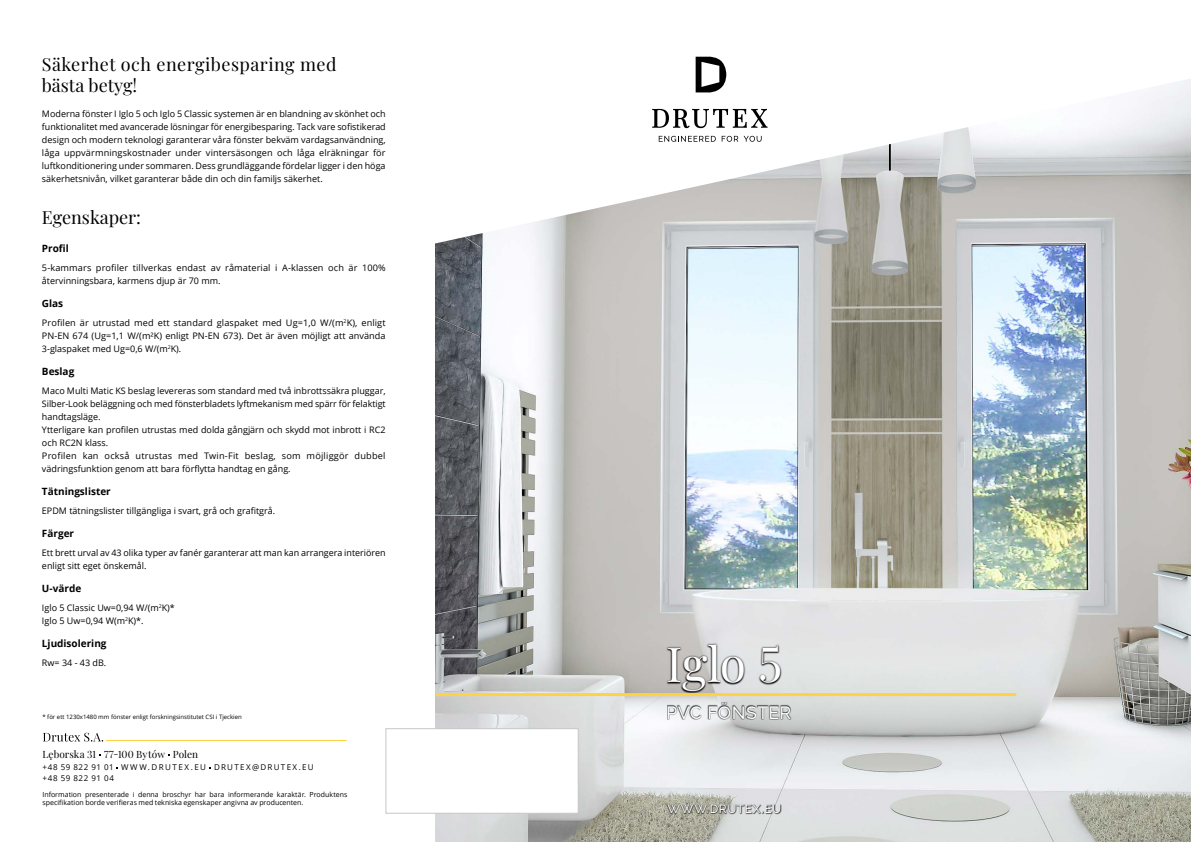
<style>
.page{position:relative;width:1191px;height:842px;background:#fff}
.page>*{position:absolute;margin:0;border:0;box-sizing:border-box;transform-origin:0 0}
.t1{font:48px "Playfair Display";color:#fff}
.t2{font:18px/21.6px "Playfair Display";letter-spacing:.025em;color:#000}
.t3{font:18px "Playfair Display";color:#000}
.t4{font:500 18px "Raleway";letter-spacing:.01em;color:#fff}
.t5{font:500 12px "Raleway";letter-spacing:.045em;color:#fff}
.t6{font:700 10px "Open Sans";color:#000}
.t7{font:10px "Playfair Display";letter-spacing:.005em;color:#000}
.t8{font:9px/13px "Open Sans";color:#000}
.t9{font:8px/11px "Open Sans";letter-spacing:.155em;color:#000}
.t10{font:7px/8.4px "Open Sans";color:#000}
.t11{font:6px "Open Sans";color:#000}
</style>
<div class="page">
<img style="left:436px;top:248px;width:755px;height:594px">
<div style="left:667px;top:702px;width:125px;height:18px;background:#000;opacity:.76"></div>
<div style="left:667px;top:702px;width:124px;height:17px;background:#000;opacity:.24"></div>
<div style="left:666px;top:642px;width:116px;height:52px;background:#000;opacity:.76"></div>
<svg style="left:43px;top:733px;width:60px;height:8px"></svg>
<hr style="left:106px;top:740px;width:241px;height:1px;background:#ffd244">
<div style="left:666px;top:804px;width:115px;height:10px;background:#000;opacity:.74"></div>
<svg style="left:435px;top:56px;width:756px;height:192px"></svg>
<div style="left:386px;top:728px;width:192px;height:85px;background:#fff;border:1px solid #c6c6c6"></div>
<hr style="left:436px;top:693px;width:580px;height:3px;background:#ffd244">
<svg style="left:695px;top:57px;width:31px;height:35px"></svg>
<svg style="left:652px;top:109px;width:115px;height:19px"></svg>
<svg style="left:658px;top:136px;width:57px;height:6px"></svg>
<svg style="left:721px;top:136px;width:40px;height:6px"></svg>
<h2 class="t2" style="left:42px;top:51px;width:296px">Säkerhet och energibesparing med bästa betyg!</h2>
<p class="t8" style="left:42px;top:107px;width:345px;text-align:justify">Moderna fönster I Iglo 5 och Iglo 5 Classic systemen är en blandning av skönhet och funktionalitet med avancerade lösningar för energibesparing. Tack vare sofistikerad design och modern teknologi garanterar våra fönster bekväm vardagsanvändning, låga uppvärmningskostnader under vintersäsongen och låga elräkningar för luftkonditionering under sommaren. Dess grundläggande fördelar ligger i den höga säkerhetsnivån, vilket garanterar både din och din familjs säkerhet.</p>
<h2 class="t3" style="left:42px;top:203px;width:101px">Egenskaper:</h2>
<p class="t6" style="left:42px;top:241px;width:28px">Profil</p>
<p class="t8" style="left:42px;top:261px;width:345px">5-kammars profiler tillverkas endast av råmaterial i A-klassen och är 100% återvinningsbara, karmens djup är 70 mm.</p>
<p class="t6" style="left:42px;top:296px;width:23px">Glas</p>
<p class="t8" style="left:42px;top:316px;width:345px;text-align:justify">Profilen är utrustad med ett standard glaspaket med Ug=1,0 W/(m<sup>2</sup>K), enligt PN-EN 674 (Ug=1,1 W/(m²K) enligt PN-EN 673). Det är även möjligt att använda 3-glaspaket med Ug=0,6 W/(m<sup>2</sup>K).</p>
<p class="t6" style="left:42px;top:364px;width:34px">Beslag</p>
<p class="t8" style="left:42px;top:384px;width:345px">Maco Multi Matic KS beslag levereras som standard med två inbrottssäkra pluggar, Silber-Look beläggning och med fönsterbladets lyftmekanism med spärr för felaktigt handtagsläge.<br>Ytterligare kan profilen utrustas med dolda gångjärn och skydd mot inbrott i RC2 och RC2N klass.<br>Profilen kan också utrustas med Twin-Fit beslag, som möjliggör dubbel vädringsfunktion genom att bara förflytta handtag en gång.</p>
<p class="t6" style="left:42px;top:484px;width:70px">Tätningslister</p>
<p class="t8" style="left:42px;top:504px;width:235px">EPDM tätningslister tillgängliga i svart, grå och grafitgrå.</p>
<p class="t6" style="left:42px;top:526px;width:34px">Färger</p>
<p class="t8" style="left:42px;top:546px;width:345px">Ett brett urval av 43 olika typer av fanér garanterar att man kan arrangera interiören enligt sitt eget önskemål.</p>
<p class="t6" style="left:42px;top:581px;width:41px">U-värde</p>
<p class="t8" style="left:42px;top:601px;width:134px">Iglo 5 Classic Uw=0,94 W/(m<sup>2</sup>K)*<br>Iglo 5 Uw=0,94 W(m<sup>2</sup>K)*.</p>
<p class="t6" style="left:42px;top:636px;width:66px">Ljudisolering</p>
<p class="t8" style="left:42px;top:656px;width:66px">Rw= 34 - 43 dB.</p>
<p class="t11" style="left:42px;top:713px;width:201px">* för ett 1230x1480 mm fönster enligt forskningsinstitutet CSI i Tjeckien</p>
<p class="t7" style="left:42px;top:746px;width:157px">Lęborska 31 77-100 Bytów Polen</p>
<p class="t9" style="left:42px;top:762px;width:273px">+48 59 822 91 01 WWW.DRUTEX.EU DRUTEX@DRUTEX.EU +48 59 822 91 04</p>
<p class="t10" style="left:42px;top:790px;width:306px">Information presenterade i denna broschyr har bara informerande karaktär. Produktens specifikation borde verifieras med tekniska egenskaper angivna av producenten.</p>
<h1 class="t1" style="left:666px;top:627px;width:118px">Iglo 5</h1>
<h2 class="t4" style="left:666px;top:698px;width:127px">PVC FÖNSTER</h2>
<h3 class="t5" style="left:667px;top:799px;width:115px">WWW.DRUTEX.EU</h3>
</div>
